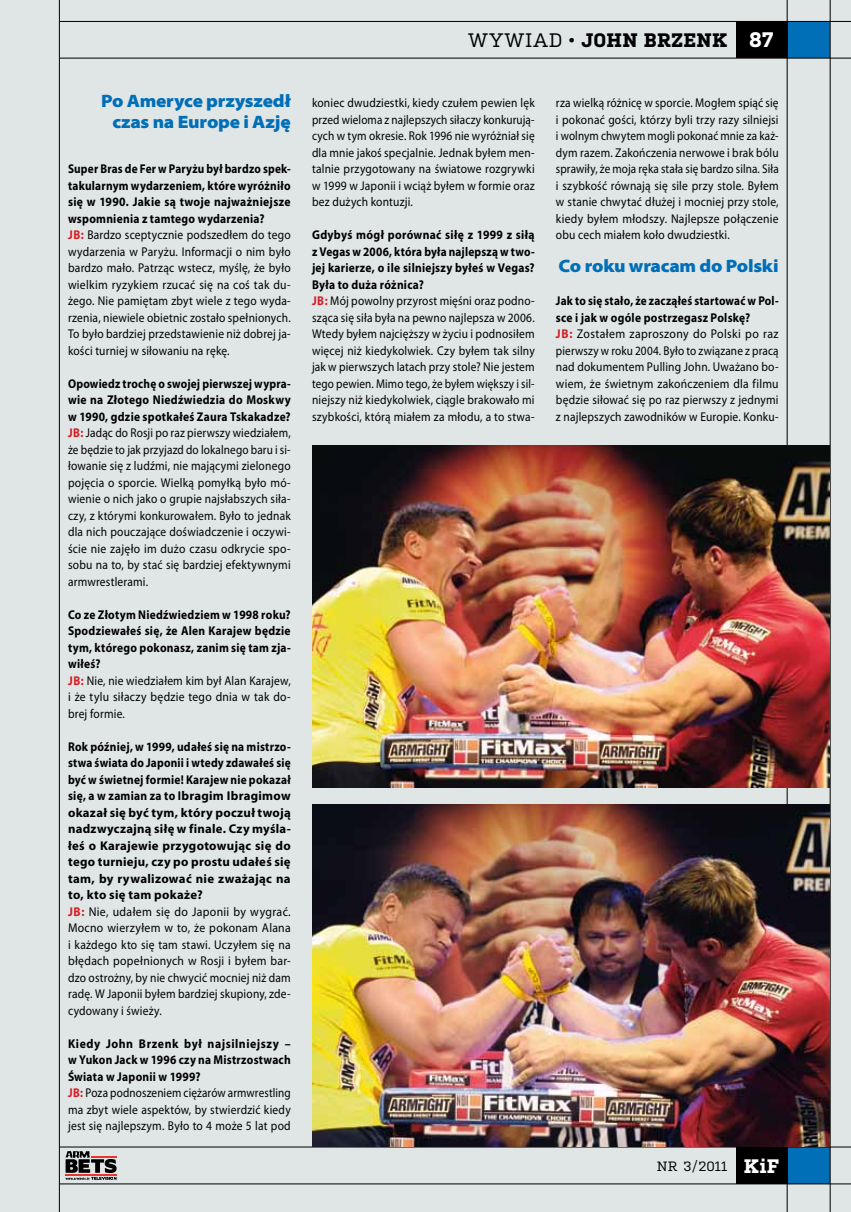
<style>
.page{position:relative;width:851px;height:1212px;background:#fff}
.page>*{position:absolute;margin:0;border:0;box-sizing:border-box;transform-origin:0 0}
.t1{font:700 21px "Kulturista";color:#fff}
.t2{font:700 19.5px "Kulturista";letter-spacing:.02em;color:#000}
.t3{font:700 19.5px "Kulturista";color:#fff}
.t4{font:900 semi-expanded 18px/21px "Myriad Pro";letter-spacing:-.015em;color:#006fb8;text-align:right}
.t5{font:13.5px "Kulturista";letter-spacing:.01em;color:#000}
.t6{font:12.75px/16.5px "Myriad Pro";letter-spacing:.015em;color:#000;scale:.9 1}
.t7{font:12.75px/16.5px "Myriad Pro";letter-spacing:.015em;color:#000;text-align:justify;scale:.89 1}
.t8{font:700 12.75px/16.5px "Myriad Pro";letter-spacing:.02em;color:#000;scale:.9 1}
.t9{font:12.75px/16.5px "Myriad Pro";letter-spacing:.015em;color:#000;scale:.93 1}
.t10{font:12.75px/16.5px "Myriad Pro";letter-spacing:.015em;color:#000;scale:.88 1}
.s1{font-weight:700}
.s2{font-weight:700;color:#d51e23}
.s3{color:#d51e23}
.s4{font-weight:400}
</style>
<div class="page">
<div style="left:0;top:0;width:850px;height:1212px;background:#e0e5e6"></div>
<div style="left:787px;top:21px;width:42px;height:37px;background:#006fb8"></div>
<div style="left:787px;top:1147px;width:43px;height:37px;background:#006fb8"></div>
<hr style="left:59px;top:0;width:1px;height:1212px;background:#000">
<hr style="left:60px;top:1147px;width:790px;height:1px;background:#000">
<hr style="left:60px;top:1183px;width:790px;height:1px;background:#000">
<hr style="left:786px;top:0;width:1px;height:1212px;background:#000">
<hr style="left:829px;top:0;width:1px;height:1212px;background:#000">
<hr style="left:60px;top:21px;width:790px;height:1px;background:#000">
<hr style="left:60px;top:58px;width:790px;height:1px;background:#000">
<svg style="left:65px;top:1151px;width:52px;height:29px"></svg>
<div style="left:736px;top:1147px;width:51px;height:37px;background:#000"></div>
<div style="left:736px;top:21px;width:51px;height:37px;background:#000"></div>
<img style="left:313px;top:804px;width:516px;height:343px">
<img style="left:313px;top:445px;width:516px;height:343px">
<h3 class="t4" style="left:101px;top:91px;width:191px">Po Ameryce przyszedł czas na Europe i Azję</h3>
<p class="t6" style="left:68px;top:161px;width:249px"><span class="s1">Super Bras de Fer w Paryżu był bardzo spek&shy;takularnym wydarzeniem, które wyróżniło się w 1990. Jakie są twoje najważniejsze wspomnienia z tamtego wydarzenia?<br></span><span class="s2">JB:</span> Bardzo sceptycznie podszedłem do tego wydarzenia w Paryżu. Informacji o nim było bardzo mało. Patrząc wstecz, myślę, że było wielkim ryzykiem rzucać się na coś tak du&shy;żego. Nie pamiętam zbyt wiele z tego wyda&shy;rzenia, niewiele obietnic zostało spełnionych.<br>To było bardziej przedstawienie niż dobrej ja&shy;kości turniej w siłowaniu na rękę.</p>
<p class="t7" style="left:68px;top:375px;width:252px"><span class="s1">Opowiedz trochę o swojej pierwszej wypra&shy;wie na Złotego Niedźwiedzia do Moskwy w 1990, gdzie spotkałeś Zaura Tskakadze?<br></span><span class="s2">JB:</span> Jadąc do Rosji po raz pierwszy wiedziałem, że będzie to jak przyjazd do lokalnego baru i si&shy;łowanie się z ludźmi, nie mającymi zielonego pojęcia o sporcie. Wielką pomyłką było mó&shy;wienie o nich jako o grupie najsłabszych siła&shy;czy, z którymi konkurowałem. Było to jednak dla nich pouczające doświadczenie i oczywi&shy;ście nie zajęło im dużo czasu odkrycie spo&shy;sobu na to, by stać się bardziej efektywnymi armwrestlerami.</p>
<p class="t8" style="left:68px;top:606px;width:249px">Co ze Złotym Niedźwiedziem w 1998 roku?<br>Spodziewałeś się, że Alen Karajew będzie tym, którego pokonasz, zanim się tam zja&shy;wiłeś?<br><span class="s3">JB:</span> <span class="s4">Nie, nie wiedziałem kim był Alan Karajew, i że tylu siłaczy będzie tego dnia w tak do&shy;brej formie.</span></p>
<p class="t8" style="left:68px;top:738px;width:249px">Rok później, w 1999, udałeś się na mistrzo&shy;stwa świata do Japonii i wtedy zdawałeś się być w świetnej formie! Karajew nie pokazał się, a w zamian za to Ibragim Ibragimow okazał się być tym, który poczuł twoją nadzwyczajną siłę w finale. Czy myśla&shy;łeś o Karajewie przygotowując się do tego turnieju, czy po prostu udałeś się tam, by rywalizować nie zważając na to, kto się tam pokaże?<br><span class="s3">JB:</span> <span class="s4">Nie, udałem się do Japonii by wygrać.<br>Mocno wierzyłem w to, że pokonam Alana i każdego kto się tam stawi. Uczyłem się na błędach popełnionych w Rosji i byłem bar&shy;dzo ostrożny, by nie chwycić mocniej niż dam radę. W Japonii byłem bardziej skupiony, zde&shy;cydowany i świeży.</span></p>
<p class="t10" style="left:68px;top:1035px;width:254px"><span class="s1">Kiedy John Brzenk był najsilniejszy – w Yukon Jack w 1996 czy na Mistrzostwach Świata w Japonii w 1999?<br></span><span class="s2">JB:</span> Poza podnoszeniem ciężarów armwrestling ma zbyt wiele aspektów, by stwierdzić kiedy jest się najlepszym. Było to 4 może 5 lat pod</p>
<h2 class="t2" style="left:468px;top:26px;width:261px"><span class="s4">WYWIAD •</span> JOHN BRZENK</h2>
<h1 class="t1" style="left:749px;top:25px;width:26px">87</h1>
<p class="t6" style="left:312px;top:95px;width:249px;text-align:justify">koniec dwudziestki, kiedy czułem pewien lęk przed wieloma z najlepszych siłaczy konkurują&shy;cych w tym okresie. Rok 1996 nie wyróżniał się dla mnie jakoś specjalnie. Jednak byłem men&shy;talnie przygotowany na światowe rozgrywki w 1999 w Japonii i wciąż byłem w formie oraz bez dużych kontuzji.</p>
<p class="t6" style="left:312px;top:227px;width:249px"><span class="s1">Gdybyś mógł porównać siłę z 1999 z siłą z Vegas w 2006, która była najlepszą w two&shy;jej karierze, o ile silniejszy byłeś w Vegas?<br>Była to duża różnica?<br></span><span class="s2">JB:</span> Mój powolny przyrost mięśni oraz podno&shy;sząca się siła była na pewno najlepsza w 2006.<br>Wtedy byłem najcięższy w życiu i podnosiłem więcej niż kiedykolwiek. Czy byłem tak silny jak w pierwszych latach przy stole? Nie jestem tego pewien. Mimo tego, że byłem większy i sil&shy;niejszy niż kiedykolwiek, ciągle brakowało mi szybkości, którą miałem za młodu, a to stwa-</p>
<p class="t7" style="left:556px;top:95px;width:252px">rza wielką różnicę w sporcie. Mogłem spiąć się i pokonać gości, którzy byli trzy razy silniejsi i wolnym chwytem mogli pokonać mnie za każ&shy;dym razem. Zakończenia nerwowe i brak bólu sprawiły, że moja ręka stała się bardzo silna. Siła i szybkość równają się sile przy stole. Byłem w stanie chwytać dłużej i mocniej przy stole, kiedy byłem młodszy. Najlepsze połączenie obu cech miałem koło dwudziestki.</p>
<h3 class="t4" style="left:558px;top:256px;width:221px">Co roku wracam do Polski</h3>
<p class="t9" style="left:556px;top:293px;width:241px"><span class="s1">Jak to się stało, że zacząłeś startować w Pol&shy;sce i jak w ogóle postrzegasz Polskę?<br></span><span class="s2">JB:</span> Zostałem zaproszony do Polski po raz pierwszy w roku 2004. Było to związane z pracą nad dokumentem Pulling John. Uważano bo&shy;wiem, że świetnym zakończeniem dla filmu będzie siłować się po raz pierwszy z jednymi z najlepszych zawodników w Europie. Konku-</p>
<p class="t5" style="left:656px;top:1156px;width:72px">NR 3/2011</p>
<h2 class="t3" style="left:743px;top:1151px;width:37px">KiF</h2>
</div>
